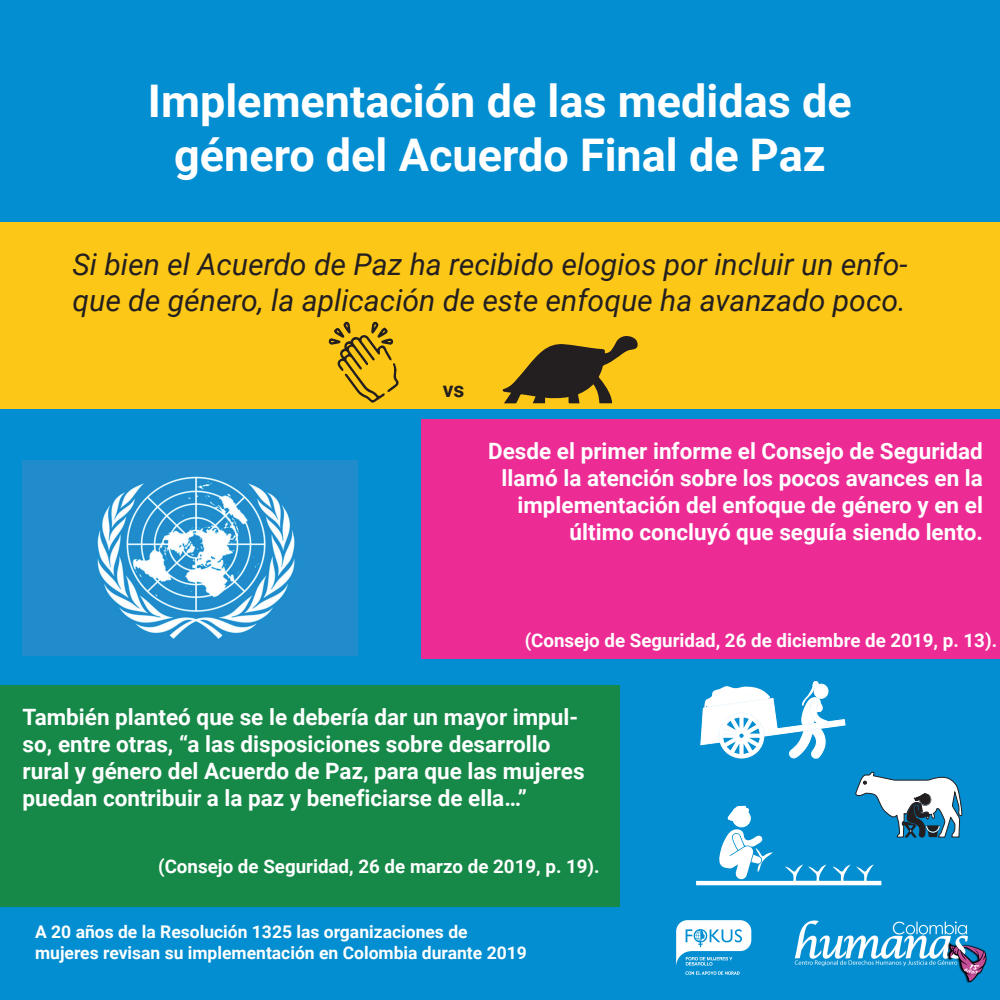
<style>
.page{position:relative;width:1000px;height:1000px;background:#028ed1}
.page>*{position:absolute;margin:0;border:0;box-sizing:border-box;transform-origin:0 0}
.t1{font:700 45px/54px "Roboto";color:#fff;text-align:center}
.t2{font:italic 30px/36px "Roboto";color:#231f20}
.t3{font:700 22.5px/27px "Roboto";color:#fff}
.t4{font:700 21.25px "Roboto";color:#231f20}
.t5{font:700 18.75px "Roboto";color:#fff}
.t6{font:700 17.5px/21px "Roboto";color:#fff}
</style>
<div class="page">
<img style="left:794px;top:920px;width:193px;height:63px">
<img style="left:676px;top:920px;width:76px;height:55px">
<div style="left:0;top:223px;width:1000px;height:186px;background:#fdc717"></div>
<svg style="left:503px;top:336px;width:135px;height:67px"></svg>
<svg style="left:329px;top:322px;width:70px;height:81px"></svg>
<div style="left:0;top:685px;width:620px;height:221px;background:#168948"></div>
<div style="left:421px;top:419px;width:579px;height:240px;background:#ec2b94"></div>
<img style="left:23px;top:461px;width:334px;height:194px">
<svg style="left:700px;top:681px;width:145px;height:78px"></svg>
<svg style="left:696px;top:772px;width:266px;height:113px"></svg>
<h1 class="t1" style="left:148px;top:72px;width:706px">Implementación de las medidas de género del Acuerdo Final de Paz</h1>
<h2 class="t2" style="left:73px;top:245px;width:837px">Si bien el Acuerdo de Paz ha recibido elogios por incluir un enfo&shy;que de género, la aplicación de este enfoque ha avanzado poco.</h2>
<p class="t4" style="left:443px;top:374px;width:23px">vs</p>
<p class="t3" style="left:488px;top:437px;width:496px;text-align:right">Desde el primer informe el Consejo de Seguridad llamó la atención sobre los pocos avances en la implementación del enfoque de género y en el último concluyó que seguía siendo lento.</p>
<p class="t5" style="left:525px;top:627px;width:474px">(Consejo de Seguridad, 26 de diciembre de 2019, p. 13).</p>
<p class="t3" style="left:23px;top:703px;width:563px">También planteó que se le debería dar un mayor impul&shy;so, entre otras, “a las disposiciones sobre desarrollo rural y género del Acuerdo de Paz, para que las mujeres puedan contribuir a la paz y beneficiarse de ella…”</p>
<p class="t5" style="left:158px;top:853px;width:443px">(Consejo de Seguridad, 26 de marzo de 2019, p. 19).</p>
<p class="t6" style="left:35px;top:920px;width:493px">A 20 años de la Resolución 1325 las organizaciones de mujeres revisan su implementación en Colombia durante 2019</p>
</div>
